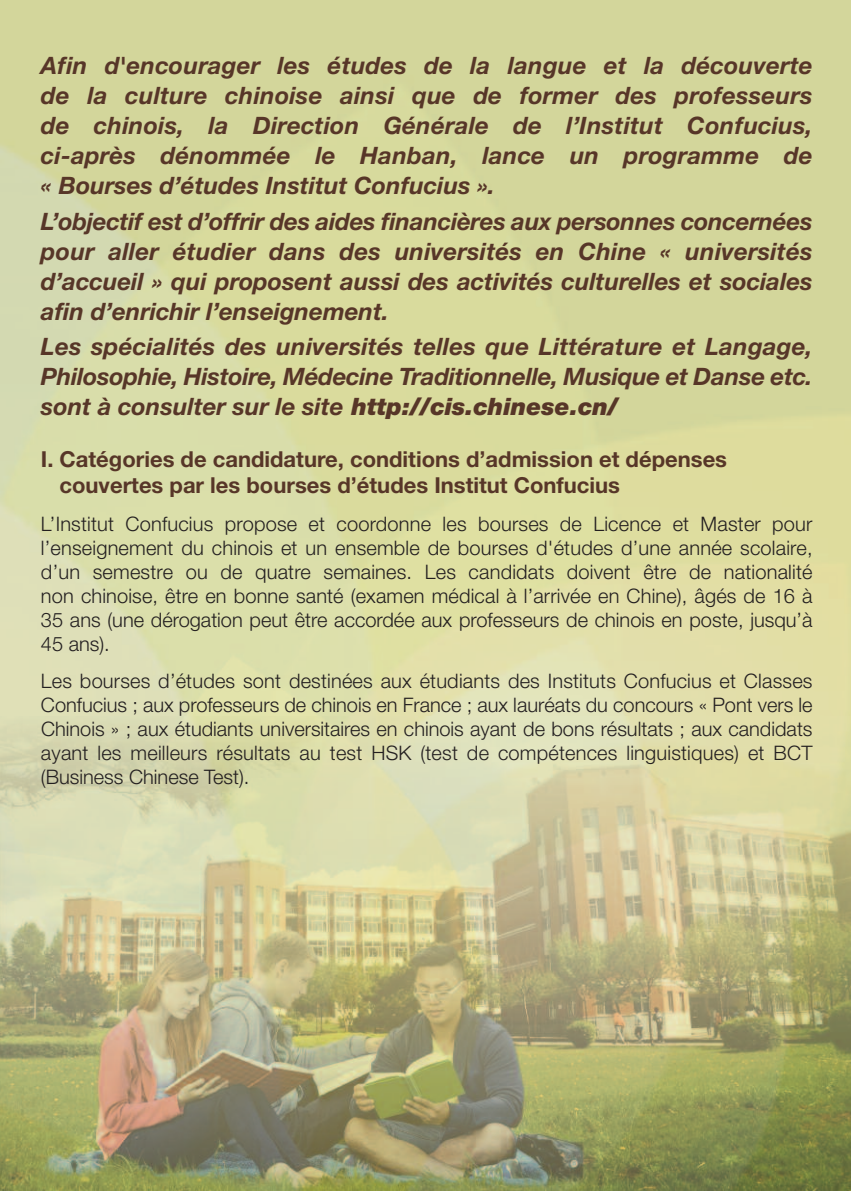
<style>
.page{position:relative;width:851px;height:1191px;background:#fff}
.page>*{position:absolute;margin:0;border:0;box-sizing:border-box;transform-origin:0 0}
.t1{font:italic 700 24px/30px "Helvetica Neue";color:#573628;text-align:justify}
.t2{font:700 22px/26.4px "Helvetica Neue";color:#573628}
.t3{font:300 20px/24px "Helvetica Neue";color:#231f20;text-align:justify}
.s1{font-weight:900}
</style>
<div class="page">
<img style="left:0;top:0;width:850px;height:1191px">
<p class="t1" style="left:41px;top:52px;width:773px">Afin d'encourager les études de la langue et la découverte de la culture chinoise ainsi que de former des professeurs de chinois, la Direction Générale de l’Institut Confucius, ci-après dénommée le Hanban, lance un programme de « Bourses d’études Institut Confucius ».</p>
<p class="t1" style="left:41px;top:208px;width:773px">L’objectif est d’offrir des aides financières aux personnes concernées pour aller étudier dans des universités en Chine « universités d’accueil » qui proposent aussi des activités culturelles et sociales afin d’enrichir l’enseignement.</p>
<p class="t1" style="left:41px;top:334px;width:773px">Les spécialités des universités telles que Littérature et Langage, Philosophie, Histoire, Médecine Traditionnelle, Musique et Danse etc. sont à consulter sur le site <span class="s1">http://cis.chinese.cn/</span></p>
<p class="t2" style="left:59px;top:447px;width:669px;text-indent:-19px">I. Catégories de candidature, conditions d’admission et dépenses couvertes par les bourses d’études Institut Confucius</p>
<p class="t3" style="left:41px;top:514px;width:773px">L’Institut Confucius propose et coordonne les bourses de Licence et Master pour l’enseignement du chinois et un ensemble de bourses d'études d’une année scolaire, d’un semestre ou de quatre semaines. Les candidats doivent être de nationalité non chinoise, être en bonne santé (examen médical à l’arrivée en Chine), âgés de 16 à 35 ans (une dérogation peut être accordée aux professeurs de chinois en poste, jusqu’à 45 ans).</p>
<p class="t3" style="left:41px;top:671px;width:773px">Les bourses d’études sont destinées aux étudiants des Instituts Confucius et Classes Confucius ; aux professeurs de chinois en France ; aux lauréats du concours « Pont vers le Chinois » ; aux étudiants universitaires en chinois ayant de bons résultats ; aux candidats ayant les meilleurs résultats au test HSK (test de compétences linguistiques) et BCT (Business Chinese Test).</p>
</div>
